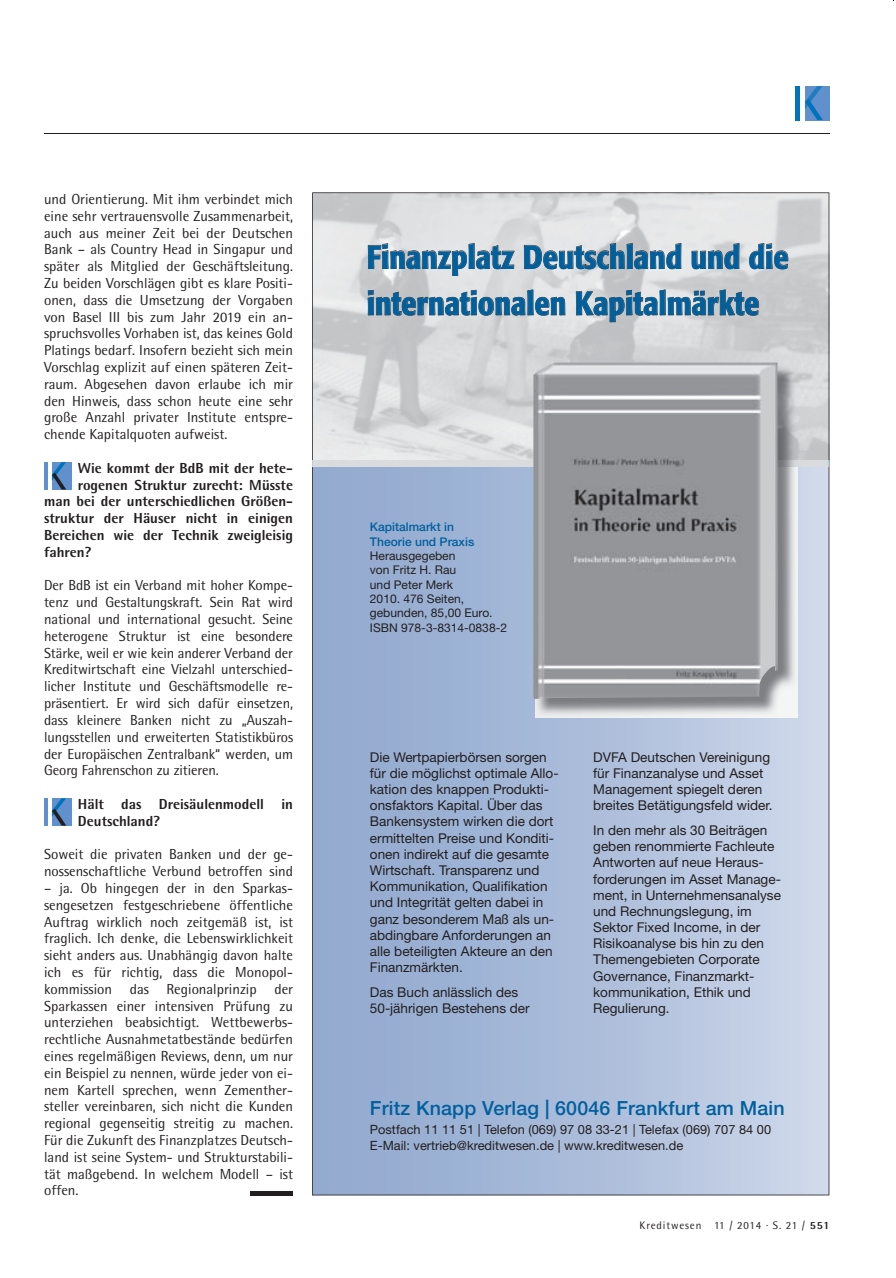
<style>
.page{position:relative;width:896px;height:1278px;background:#fff}
.page>*{position:absolute;margin:0;border:0;box-sizing:border-box;transform-origin:0 0}
.t1{font:500 condensed 33px/46.5px "Formata";color:#00609d}
.t2{font:500 19.5px "Helvetica Neue";letter-spacing:.01em;color:#00609d}
.t3{font:14.55px/16.8px "Rotis Semi Sans";color:#231f20;text-align:justify}
.t4{font:800 14.55px/16.8px "Rotis Semi Sans";color:#231f20}
.t5{font:13.5px/16.2px "Helvetica Neue";color:#231f20}
.t6{font:12.75px/15.3px "Helvetica Neue";color:#231f20}
.t7{font:12px/14.4px "Helvetica Neue";color:#231f20}
.t8{font:500 12px/14.4px "Helvetica Neue";color:#00609d}
.t9{font:10.95px "Rotis Semi Sans";letter-spacing:.08em;color:#231f20}
.s1{font-weight:800}
</style>
<div class="page">
<hr style="left:44px;top:133px;width:785px;height:1px;background:#231f20">
<div style="left:804px;top:86px;width:25px;height:34px;background:#6091cc"></div>
<hr style="left:795px;top:86px;width:4px;height:34px;background:#0073bc">
<svg style="left:804px;top:86px;width:18px;height:34px"></svg>
<hr style="left:250px;top:1191px;width:43px;height:4px;background:#231f20">
<div style="left:52px;top:462px;width:20px;height:27px;background:#6091cc"></div>
<hr style="left:44px;top:462px;width:4px;height:27px;background:#6091cc">
<svg style="left:52px;top:462px;width:14px;height:27px"></svg>
<div style="left:52px;top:798px;width:20px;height:27px;background:#6091cc"></div>
<hr style="left:44px;top:798px;width:4px;height:27px;background:#6091cc">
<svg style="left:52px;top:798px;width:14px;height:27px"></svg>
<img style="left:829px;top:192px;width:1px;height:268px">
<svg style="left:312px;top:192px;width:517px;height:1003px;background:#b3c1d9"></svg>
<svg style="left:367px;top:243px;width:147px;height:33px;background:#c8c8ca"></svg>
<svg style="left:523px;top:243px;width:158px;height:26px;background:#bebfc0"></svg>
<svg style="left:691px;top:243px;width:48px;height:26px"></svg>
<svg style="left:748px;top:243px;width:40px;height:26px"></svg>
<svg style="left:367px;top:289px;width:198px;height:27px;background:#bebec0"></svg>
<svg style="left:575px;top:289px;width:183px;height:33px;background:#bebfc0"></svg>
<img style="left:796px;top:461px;width:32px;height:6px">
<img style="left:313px;top:466px;width:220px;height:1px">
<img style="left:796px;top:460px;width:32px;height:1px">
<svg style="left:828px;top:460px;width:2px;height:7px"></svg>
<img style="left:313px;top:460px;width:220px;height:6px">
<img style="left:777px;top:364px;width:19px;height:96px">
<img style="left:535px;top:461px;width:261px;height:256px">
<img style="left:535px;top:460px;width:261px;height:1px">
<img style="left:533px;top:362px;width:244px;height:337px">
<p class="t3" style="left:44px;top:190px;width:250px">und Orientierung. Mit ihm verbindet mich eine sehr vertrauensvolle Zusammenarbeit, auch aus meiner Zeit bei der Deutschen Bank – als Country Head in Singapur und später als Mitglied der Geschäftsleitung.<br>Zu beiden Vorschlägen gibt es klare Positi&shy;onen, dass die Umsetzung der Vorgaben von Basel III bis zum Jahr 2019 ein an&shy;spruchsvolles Vorhaben ist, das keines Gold Platings bedarf. Insofern bezieht sich mein Vorschlag explizit auf einen späteren Zeit&shy;raum. Abgesehen davon erlaube ich mir den Hinweis, dass schon heute eine sehr große Anzahl privater Institute entspre&shy;chende Kapitalquoten aufweist.</p>
<p class="t4" style="left:78px;top:459px;width:216px">Wie kommt der BdB mit der hete-</p>
<p class="t4" style="left:78px;top:476px;width:216px">rogenen Struktur zurecht: Müsste</p>
<p class="t4" style="left:44px;top:493px;width:250px">man bei der unterschiedlichen Größen-</p>
<p class="t4" style="left:44px;top:509px;width:250px">struktur der Häuser nicht in einigen</p>
<p class="t4" style="left:44px;top:526px;width:250px">Bereichen wie der Technik zweigleisig</p>
<p class="t4" style="left:44px;top:543px;width:49px">fahren?</p>
<p class="t3" style="left:44px;top:577px;width:250px">Der BdB ist ein Verband mit hoher Kompe&shy;tenz und Gestaltungskraft. Sein Rat wird national und international gesucht. Seine heterogene Struktur ist eine besondere Stärke, weil er wie kein anderer Verband der Kreditwirtschaft eine Vielzahl unterschied&shy;licher Institute und Geschäftsmodelle re&shy;präsentiert. Er wird sich dafür einsetzen, dass kleinere Banken nicht zu „Auszah&shy;lungsstellen und erweiterten Statistikbüros der Europäischen Zentralbank“ werden, um Georg Fahrenschon zu zitieren.</p>
<p class="t4" style="left:78px;top:795px;width:216px">Hält das Dreisäulenmodell in<br>Deutschland?</p>
<p class="t3" style="left:44px;top:846px;width:250px">Soweit die privaten Banken und der ge&shy;nossenschaftliche Verbund betroffen sind</p>
<p class="t3" style="left:44px;top:879px;width:250px">– ja. Ob hingegen der in den Sparkas&shy;sengesetzen festgeschriebene öffentliche Auftrag wirklich noch zeitgemäß ist, ist fraglich. Ich denke, die Lebenswirklichkeit sieht anders aus. Unabhängig davon halte ich es für richtig, dass die Monopol&shy;kommission das Regionalprinzip der Sparkassen einer intensiven Prüfung zu unterziehen beabsichtigt. Wettbewerbs&shy;rechtliche Ausnahmetatbestände bedürfen eines regelmäßigen Reviews, denn, um nur ein Beispiel zu nennen, würde jeder von ei&shy;nem Kartell sprechen, wenn Zementher&shy;steller vereinbaren, sich nicht die Kunden regional gegenseitig streitig zu machen.<br>Für die Zukunft des Finanzplatzes Deutsch&shy;land ist seine System- und Strukturstabili&shy;tät maßgebend. In welchem Modell – ist offen.</p>
<h1 class="t1" style="left:366px;top:233px;width:423px">Finanzplatz Deutschland und die internationalen Kapitalmärkte</h1>
<p class="t8" style="left:370px;top:519px;width:106px">Kapitalmarkt in<br>Theorie und Praxis</p>
<p class="t7" style="left:370px;top:548px;width:139px">Herausgegeben<br>von Fritz H. Rau<br>und Peter Merk<br>2010. 476 Seiten, gebunden, 85,00 Euro.<br>ISBN 978-3-8314-0838-2</p>
<p class="t5" style="left:370px;top:748px;width:190px">Die Wertpapierbörsen sorgen für die möglichst optimale Allo&shy;kation des knappen Produkti&shy;onsfaktors Kapital. Über das<br>Bankensystem wirken die dort ermittelten Preise und Konditi&shy;onen indirekt auf die gesamte<br>Wirtschaft. Transparenz und<br>Kommunikation, Qualifikation und Integrität gelten dabei in ganz besonderem Maß als un&shy;abdingbare Anforderungen an alle beteiligten Akteure an den<br>Finanzmärkten.</p>
<p class="t5" style="left:370px;top:984px;width:161px">Das Buch anlässlich des<br>50-jährigen Bestehens der</p>
<p class="t5" style="left:593px;top:748px;width:181px">DVFA Deutschen Vereinigung für Finanzanalyse und Asset<br>Management spiegelt deren breites Betätigungsfeld wider.</p>
<p class="t5" style="left:593px;top:822px;width:189px">In den mehr als 30 Beiträgen geben renommierte Fachleute<br>Antworten auf neue Heraus&shy;forderungen im Asset Manage&shy;ment, in Unternehmensanalyse und Rechnungslegung, im<br>Sektor Fixed Income, in der<br>Risikoanalyse bis hin zu den<br>Themengebieten Corporate<br>Governance, Finanzmarkt&shy;kommunikation, Ethik und<br>Regulierung.</p>
<h2 class="t2" style="left:370px;top:1096px;width:416px">Fritz Knapp Verlag | 60046 Frankfurt am Main</h2>
<p class="t6" style="left:370px;top:1122px;width:402px">Postfach 11 11 51 | Telefon (069) 97 08 33-21 | Telefax (069) 707 84 00<br>E-Mail: vertrieb@kreditwesen.de | www.kreditwesen.de</p>
<p class="t9" style="left:639px;top:1219px;width:191px">Kreditwesen 11 / 2014 · S. 21 / <span class="s1">551</span></p>
</div>
